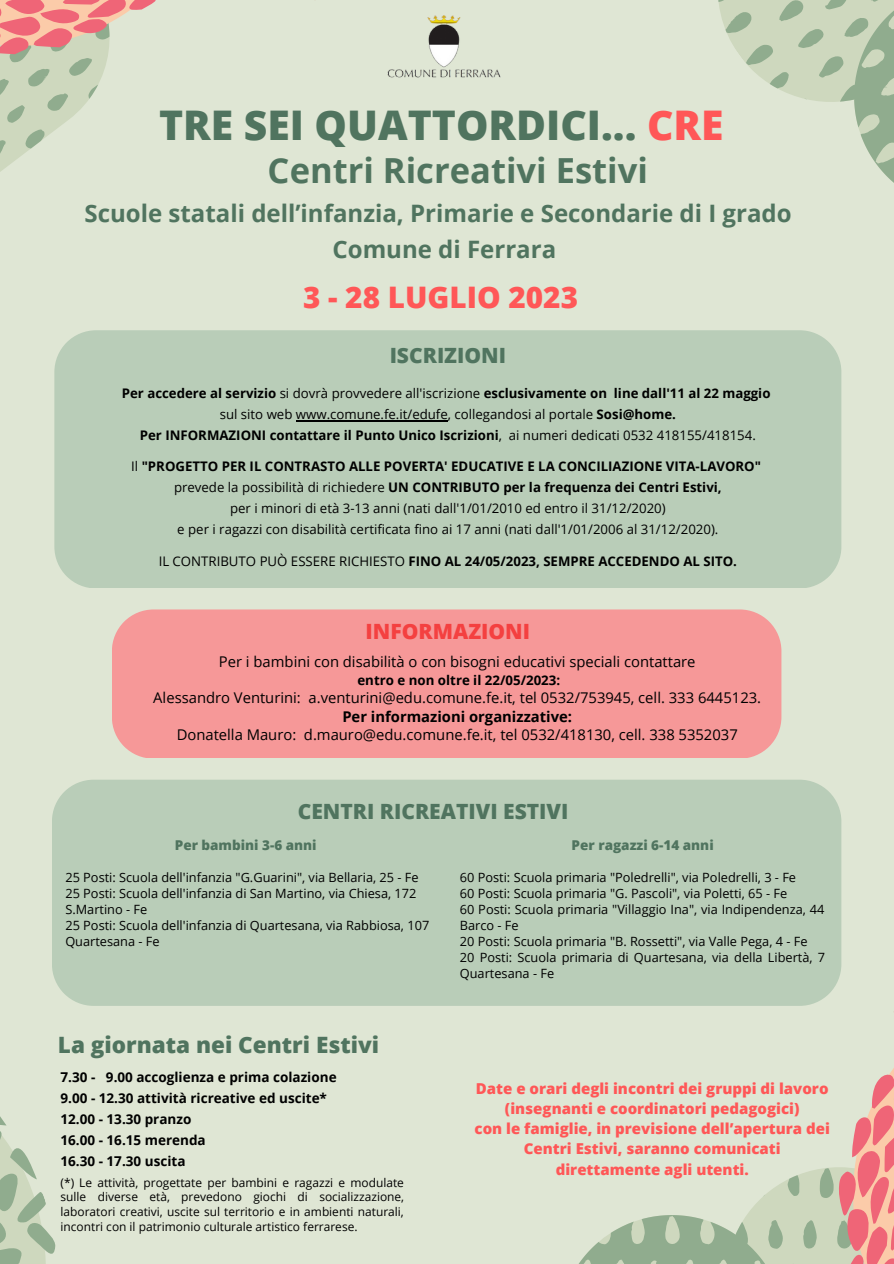
<style>
.page{position:relative;width:894px;height:1264px;background:#fff}
.page>*{position:absolute;margin:0;border:0;box-sizing:border-box;transform-origin:0 0}
.t1{font:800 40.8px "Open Sans";color:#50745f}
.t2{font:700 34.5px "Open Sans";color:#50745f}
.t3{font:800 29.7px "Open Sans";color:#ff5757}
.t4{font:700 24px "Open Sans";color:#50745f}
.t5{font:800 22.5px "Open Sans";color:#50745f}
.t6{font:800 21px "Open Sans";color:#50745f}
.t7{font:800 21px "Open Sans";color:#f44040}
.t8{font:800 15px/20.2px "Open Sans";color:#ff5757;text-align:center}
.t9{font:14.85px "Open Sans";color:#000}
.t10{font:700 14.85px "Open Sans";color:#000}
.t11{font:700 13.5px "Open Sans";color:#000}
.t12{font:800 13.5px "Open Sans";color:#50745f}
.t13{font:700 13.35px "Open Sans";color:#000}
.t14{font:700 13.2px "Open Sans";color:#000}
.t15{font:13.2px "Open Sans";color:#000}
.t16{font:12.75px/15.9px "Open Sans";color:#000}
.t17{font:12px/14.9px "Open Sans";color:#000;text-align:justify}
.s1{color:#ff5757}
.s2{font-weight:400}
.s3{font-weight:700}
</style>
<div class="page">
<div style="left:0;top:0;width:893px;height:1263px;background:#dfe6d4"></div>
<div style="left:112px;top:609px;width:669px;height:149px;background:#f69898"></div>
<div style="left:54px;top:330px;width:787px;height:258px;background:#b9cdb8"></div>
<div style="left:52px;top:779px;width:788px;height:226px;background:#b9cdb8"></div>
<svg style="left:0;top:963px;width:122px;height:300px"></svg>
<img style="left:387px;top:15px;width:114px;height:63px">
<hr style="left:296px;top:420px;width:151px;height:1px;background:#000">
<svg style="left:718px;top:0;width:175px;height:182px"></svg>
<svg style="left:0;top:0;width:156px;height:172px"></svg>
<svg style="left:558px;top:910px;width:335px;height:353px"></svg>
<p class="t1" style="left:159px;top:97px;width:566px">TRE SEI QUATTORDICI... <span class="s1">CRE</span></p>
<p class="t2" style="left:267px;top:146px;width:382px">Centri Ricreativi Estivi</p>
<p class="t4" style="left:84px;top:196px;width:708px">Scuole statali dell’infanzia, Primarie e Secondarie di I grado</p>
<p class="t4" style="left:332px;top:232px;width:225px">Comune di Ferrara</p>
<p class="t3" style="left:303px;top:276px;width:276px">3 - 28 LUGLIO 2023</p>
<p class="t6" style="left:389px;top:341px;width:118px">ISCRIZIONI</p>
<p class="t14" style="left:122px;top:384px;width:650px">Per accedere al servizio <span class="s2">si dovrà provvedere all'iscrizione</span> esclusivamente on line dall'11 al 22 maggio</p>
<p class="t15" style="left:220px;top:405px;width:457px">sul sito web www.comune.fe.it/edufe, collegandosi al portale <span class="s3">Sosi@home.</span></p>
<p class="t14" style="left:140px;top:426px;width:617px">Per INFORMAZIONI contattare il Punto Unico Iscrizioni<span class="s2">, ai numeri dedicati 0532 418155/418154.</span></p>
<p class="t14" style="left:131px;top:457px;width:631px"><span class="s2">Il</span> "PROGETTO PER IL CONTRASTO ALLE POVERTA' EDUCATIVE E LA CONCILIAZIONE VITA-LAVORO"</p>
<p class="t14" style="left:174px;top:478px;width:549px"><span class="s2">prevede la possibilità di richiedere</span> UN CONTRIBUTO per la frequenza dei Centri Estivi,</p>
<p class="t15" style="left:230px;top:499px;width:437px">per i minori di età 3-13 anni (nati dall'1/01/2010 ed entro il 31/12/2020)</p>
<p class="t15" style="left:177px;top:520px;width:542px">e per i ragazzi con disabilità certificata fino ai 17 anni (nati dall'1/01/2006 al 31/12/2020).</p>
<p class="t14" style="left:159px;top:551px;width:579px"><span class="s2">IL CONTRIBUTO PUÒ ESSERE RICHIESTO</span> FINO AL 24/05/2023, SEMPRE ACCEDENDO AL SITO.</p>
<p class="t7" style="left:365px;top:616px;width:166px">INFORMAZIONI</p>
<p class="t9" style="left:219px;top:651px;width:478px">Per i bambini con disabilità o con bisogni educativi speciali contattare</p>
<p class="t13" style="left:357px;top:670px;width:204px">entro e non oltre il 22/05/2023:</p>
<p class="t9" style="left:153px;top:686px;width:609px">Alessandro Venturini: a.venturini@edu.comune.fe.it, tel 0532/753945, cell. 333 6445123.</p>
<p class="t10" style="left:342px;top:705px;width:231px">Per informazioni organizzative:</p>
<p class="t9" style="left:177px;top:724px;width:562px">Donatella Mauro: d.mauro@edu.comune.fe.it, tel 0532/418130, cell. 338 5352037</p>
<p class="t6" style="left:298px;top:796px;width:272px">CENTRI RICREATIVI ESTIVI</p>
<p class="t12" style="left:175px;top:835px;width:143px">Per bambini 3-6 anni</p>
<p class="t16" style="left:65px;top:869px;width:354px">25 Posti: Scuola dell'infanzia "G.Guarini", via Bellaria, 25 - Fe</p>
<p class="t16" style="left:65px;top:885px;width:352px">25 Posti: Scuola dell'infanzia di San Martino, via Chiesa, 172</p>
<p class="t16" style="left:65px;top:901px;width:83px">S.Martino - Fe</p>
<p class="t16" style="left:65px;top:917px;width:365px">25 Posti: Scuola dell'infanzia di Quartesana, via Rabbiosa, 107<br>Quartesana - Fe</p>
<p class="t5" style="left:58px;top:1029px;width:322px">La giornata nei Centri Estivi</p>
<p class="t11" style="left:61px;top:1067px;width:277px">7.30 - 9.00 accoglienza e prima colazione</p>
<p class="t11" style="left:61px;top:1088px;width:268px">9.00 - 12.30 attività ricreative ed uscite*</p>
<p class="t11" style="left:61px;top:1109px;width:132px">12.00 - 13.30 pranzo</p>
<p class="t11" style="left:61px;top:1130px;width:147px">16.00 - 16.15 merenda</p>
<p class="t11" style="left:61px;top:1151px;width:126px">16.30 - 17.30 uscita</p>
<p class="t17" style="left:61px;top:1174px;width:345px">(*) Le attività, progettate per bambini e ragazzi e modulate sulle diverse età, prevedono giochi di socializzazione, laboratori creativi, uscite sul territorio e in ambienti naturali, incontri con il patrimonio culturale artistico ferrarese.</p>
<p class="t12" style="left:571px;top:835px;width:143px">Per ragazzi 6-14 anni</p>
<p class="t16" style="left:459px;top:869px;width:337px">60 Posti: Scuola primaria "Poledrelli", via Poledrelli, 3 - Fe</p>
<p class="t16" style="left:459px;top:885px;width:329px">60 Posti: Scuola primaria "G. Pascoli", via Poletti, 65 - Fe</p>
<p class="t16" style="left:459px;top:901px;width:366px">60 Posti: Scuola primaria "Villaggio Ina", via Indipendenza, 44<br>Barco - Fe</p>
<p class="t16" style="left:459px;top:933px;width:349px">20 Posti: Scuola primaria "B. Rossetti", via Valle Pega, 4 - Fe</p>
<p class="t16" style="left:459px;top:949px;width:367px">20 Posti: Scuola primaria di Quartesana, via della Libertà, 7<br>Quartesana - Fe</p>
<p class="t8" style="left:476px;top:1077px;width:354px">Date e orari degli incontri dei gruppi di lavoro</p>
<p class="t8" style="left:505px;top:1097px;width:296px">(insegnanti e coordinatori pedagogici)</p>
<p class="t8" style="left:474px;top:1118px;width:356px">con le famiglie, in previsione dell’apertura dei<br>Centri Estivi, saranno comunicati direttamente agli utenti.</p>
</div>
